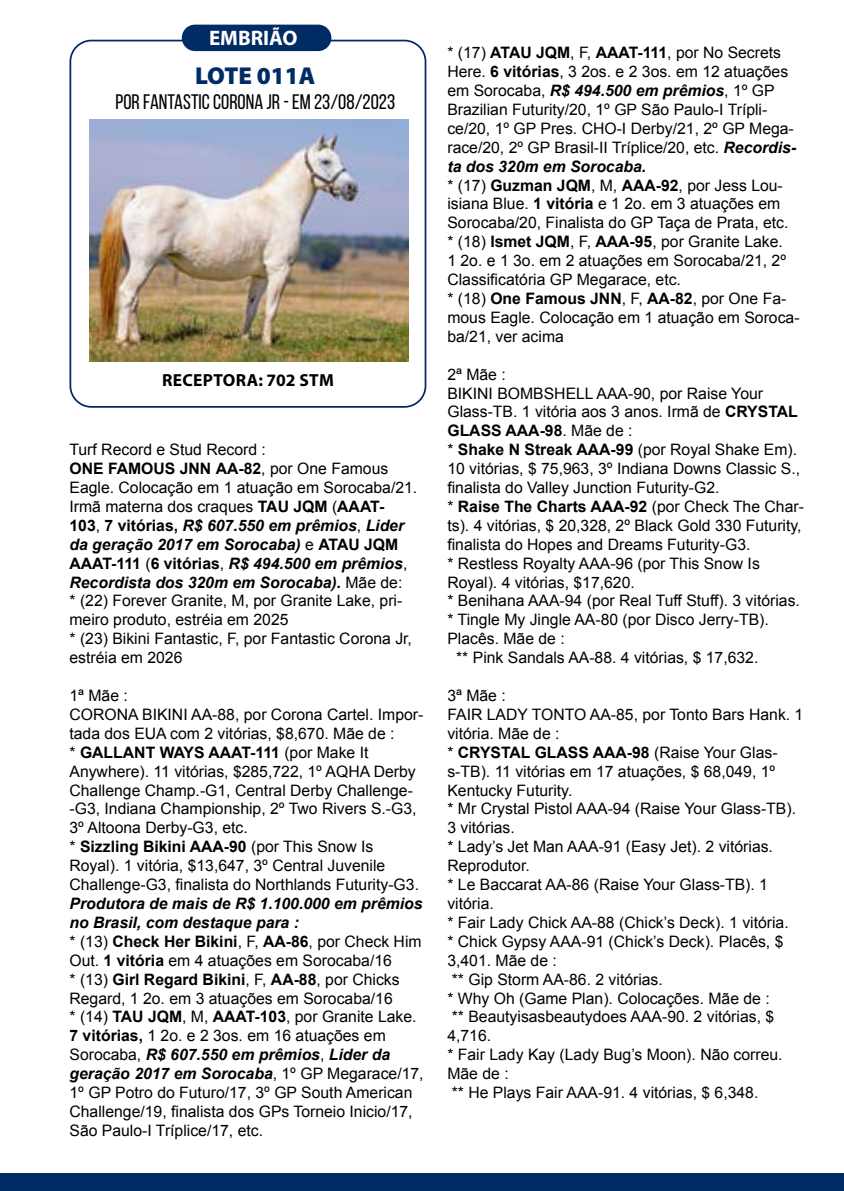
<style>
.page{position:relative;width:844px;height:1191px;background:#fff}
.page>*{position:absolute;margin:0;border:0;box-sizing:border-box;transform-origin:0 0}
.t1{font:900 24.5px "Myriad Pro";color:#002b64}
.t2{font:21px "Bebas Neue";color:#000}
.t3{font:700 21px "Myriad Pro";color:#fff}
.t4{font:700 17.5px "Myriad Pro";letter-spacing:.02em;color:#000}
.t5{font:15.75px/18.9px "Arial";color:#000}
.t6{font:700 15.75px "Arial";color:#000}
.s1{font-weight:700}
.s2{font-weight:700;font-style:italic}
.s3{font-weight:400}
</style>
<div class="page">
<div style="left:182px;top:25px;width:149px;height:26px;background:#002b64;border-radius:13px"></div>
<div style="left:0;top:1173px;width:843px;height:18px;background:#002b64"></div>
<div style="left:69px;top:40px;width:357px;height:368px;border:2px solid #002b64;border-radius:21px"></div>
<img style="left:89px;top:120px;width:319px;height:242px">
<h2 class="t3" style="left:209px;top:25px;width:90px">EMBRIÃO</h2>
<h1 class="t1" style="left:195px;top:59px;width:122px">LOTE 011A</h1>
<h2 class="t2" style="left:116px;top:90px;width:281px">POR FANTASTIC CORONA JR - EM 23/08/2023</h2>
<p class="t4" style="left:162px;top:369px;width:173px">RECEPTORA: 702 STM</p>
<p class="t5" style="left:69px;top:440px;width:349px">Turf Record e Stud Record :<br><span class="s1">ONE FAMOUS JNN AA-82</span>, por One Famous Eagle. Colocação em 1 atuação em Sorocaba/21.<br>Irmã materna dos craques <span class="s1">TAU JQM</span> (<span class="s1">AAAT-103</span>, <span class="s1">7 vitórias,</span> <span class="s2">R$ 607.550 em prêmios</span>, <span class="s2">Lider da geração 2017 em Sorocaba)</span> e <span class="s1">ATAU JQM AAAT-111</span> (<span class="s1">6 vitórias</span>, <span class="s2">R$ 494.500 em prêmios</span>, <span class="s2">Recordista dos 320m em Sorocaba).</span> Mãe de:<br>* (22) Forever Granite, M, por Granite Lake, pri&shy;meiro produto, estréia em 2025<br>* (23) Bikini Fantastic, F, por Fantastic Corona Jr, estréia em 2026</p>
<p class="t5" style="left:69px;top:686px;width:355px">1ª Mãe :<br>CORONA BIKINI AA-88, por Corona Cartel. Impor&shy;tada dos EUA com 2 vitórias, $8,670. Mãe de :<br>* <span class="s1">GALLANT WAYS AAAT-111</span> (por Make It Anywhere). 11 vitórias, $285,722, 1º AQHA Derby Challenge Champ.-G1, Central Derby Challenge--G3, Indiana Championship, 2º Two Rivers S.-G3, 3º Altoona Derby-G3, etc.<br>* <span class="s1">Sizzling Bikini AAA-90</span> (por This Snow Is Royal). 1 vitória, $13,647, 3º Central Juvenile Challenge-G3, finalista do Northlands Futurity-G3.</p>
<p class="t5" style="left:69px;top:894px;width:355px"><span class="s2">Produtora de mais de R$ 1.100.000 em prêmios no Brasil, com destaque para :<br></span>* (13) <span class="s1">Check Her Bikini</span>, F, <span class="s1">AA-86</span>, por Check Him Out. <span class="s1">1 vitória</span> em 4 atuações em Sorocaba/16<br>* (13) <span class="s1">Girl Regard Bikini</span>, F, <span class="s1">AA-88</span>, por Chicks Regard, 1 2o. em 3 atuações em Sorocaba/16<br>* (14) <span class="s1">TAU JQM</span>, M, <span class="s1">AAAT-103</span>, por Granite Lake.<br><span class="s1">7 vitórias,</span> 1 2o. e 2 3os. em 16 atuações em Sorocaba, <span class="s2">R$ 607.550 em prêmios</span>, <span class="s2">Lider da geração 2017 em Sorocaba</span>, 1º GP Megarace/17, 1º GP Potro do Futuro/17, 3º GP South American Challenge/19, finalista dos GPs Torneio Inicio/17, São Paulo-I Tríplice/17, etc.</p>
<p class="t5" style="left:447px;top:43px;width:353px">* (17) <span class="s1">ATAU JQM</span>, F, <span class="s1">AAAT-111</span>, por No Secrets Here. <span class="s1">6 vitórias</span>, 3 2os. e 2 3os. em 12 atuações em Sorocaba, <span class="s2">R$ 494.500 em prêmios</span>, 1º GP Brazilian Futurity/20, 1º GP São Paulo-I Trípli&shy;ce/20, 1º GP Pres. CHO-I Derby/21, 2º GP Mega&shy;race/20, 2º GP Brasil-II Tríplice/20, etc. <span class="s2">Recordis&shy;ta dos 320m em Sorocaba.<br></span>* (17) <span class="s1">Guzman JQM</span>, M, <span class="s1">AAA-92</span>, por Jess Lou&shy;isiana Blue. <span class="s1">1 vitória</span> e 1 2o. em 3 atuações em Sorocaba/20, Finalista do GP Taça de Prata, etc.<br>* (18) <span class="s1">Ismet JQM</span>, F, <span class="s1">AAA-95</span>, por Granite Lake.<br>1 2o. e 1 3o. em 2 atuações em Sorocaba/21, 2º Classificatória GP Megarace, etc.<br>* (18) <span class="s1">One Famous JNN</span>, F, <span class="s1">AA-82</span>, por One Fa&shy;mous Eagle. Colocação em 1 atuação em Soroca&shy;ba/21, ver acima</p>
<p class="t5" style="left:447px;top:365px;width:60px">2ª Mãe :</p>
<p class="t5" style="left:447px;top:384px;width:317px">BIKINI BOMBSHELL AAA-90, por Raise Your</p>
<p class="t5" style="left:447px;top:402px;width:352px">Glass-TB. 1 vitória aos 3 anos. Irmã de <span class="s1">CRYSTAL</span></p>
<p class="t6" style="left:447px;top:420px;width:186px">GLASS AAA-98<span class="s3">. Mãe de :</span></p>
<p class="t5" style="left:447px;top:440px;width:351px">* <span class="s1">Shake N Streak AAA-99</span> (por Royal Shake Em).</p>
<p class="t5" style="left:447px;top:459px;width:354px">10 vitórias, $ 75,963, 3º Indiana Downs Classic S.,</p>
<p class="t5" style="left:447px;top:478px;width:273px">finalista do Valley Junction Futurity-G2.</p>
<p class="t6" style="left:447px;top:496px;width:358px"><span class="s3">*</span> Raise The Charts AAA-92 <span class="s3">(por Check The Char-</span></p>
<p class="t5" style="left:447px;top:516px;width:355px">ts). 4 vitórias, $ 20,328, 2º Black Gold 330 Futurity,</p>
<p class="t5" style="left:447px;top:535px;width:304px">finalista do Hopes and Dreams Futurity-G3.</p>
<p class="t5" style="left:447px;top:554px;width:314px">* Restless Royalty AAA-96 (por This Snow Is</p>
<p class="t5" style="left:447px;top:573px;width:189px">Royal). 4 vitórias, $17,620.</p>
<p class="t5" style="left:447px;top:591px;width:354px">* Benihana AAA-94 (por Real Tuff Stuff). 3 vitórias.</p>
<p class="t5" style="left:447px;top:610px;width:323px">* Tingle My Jingle AA-80 (por Disco Jerry-TB).</p>
<p class="t5" style="left:447px;top:629px;width:119px">Placês. Mãe de :</p>
<p class="t5" style="left:456px;top:648px;width:304px">** Pink Sandals AA-88. 4 vitórias, $ 17,632.</p>
<p class="t5" style="left:447px;top:686px;width:357px">3ª Mãe :<br>FAIR LADY TONTO AA-85, por Tonto Bars Hank. 1 vitória. Mãe de :<br>* <span class="s1">CRYSTAL GLASS AAA-98</span> (Raise Your Glas&shy;s-TB). 11 vitórias em 17 atuações, $ 68,049, 1º<br>Kentucky Futurity.<br>* Mr Crystal Pistol AAA-94 (Raise Your Glass-TB).<br>3 vitórias.<br>* Lady’s Jet Man AAA-91 (Easy Jet). 2 vitórias.<br>Reprodutor.<br>* Le Baccarat AA-86 (Raise Your Glass-TB). 1 vitória.<br>* Fair Lady Chick AA-88 (Chick’s Deck). 1 vitória.<br>* Chick Gypsy AAA-91 (Chick’s Deck). Placês, $<br>3,401. Mãe de :<br>** Gip Storm AA-86. 2 vitórias.<br>* Why Oh (Game Plan). Colocações. Mãe de :<br>** Beautyisasbeautydoes AAA-90. 2 vitórias, $<br>4,716.<br>* Fair Lady Kay (Lady Bug’s Moon). Não correu.<br>Mãe de :<br>** He Plays Fair AAA-91. 4 vitórias, $ 6,348.</p>
</div>
